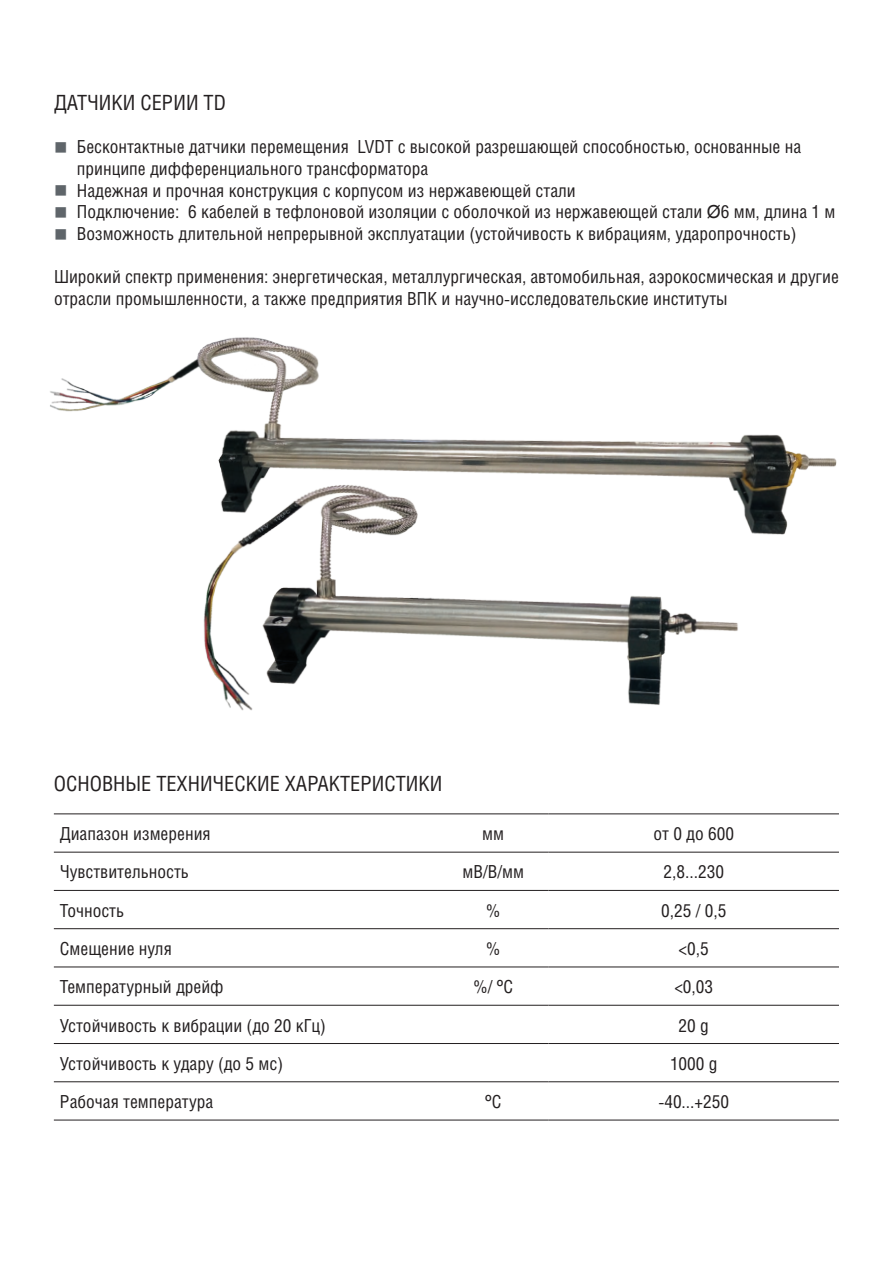
<style>
.page{position:relative;width:893px;height:1263px;background:#fff}
.page>*{position:absolute;margin:0;border:0;box-sizing:border-box;transform-origin:0 0}
.t1{font:21px "Helios Cond";color:#231f20}
.t2{font:18px/21.6px "Helios Cond";color:#231f20}
.t3{font:18px "Wingdings";color:#5f656a}
.t4{font:18px "Arial";color:#231f20}
.s1{font-family:"Arial"}
.s2{font-family:"Helios Cond"}
</style>
<div class="page">
<hr style="left:54px;top:813px;width:384px;height:1px;background:#231f20">
<hr style="left:438px;top:813px;width:111px;height:1px;background:#231f20">
<hr style="left:549px;top:813px;width:290px;height:1px;background:#231f20">
<hr style="left:54px;top:852px;width:384px;height:1px;background:#231f20">
<hr style="left:438px;top:852px;width:111px;height:1px;background:#231f20">
<hr style="left:549px;top:852px;width:290px;height:1px;background:#231f20">
<hr style="left:54px;top:928px;width:384px;height:1px;background:#231f20">
<hr style="left:438px;top:928px;width:111px;height:1px;background:#231f20">
<hr style="left:549px;top:928px;width:290px;height:1px;background:#231f20">
<hr style="left:54px;top:966px;width:384px;height:1px;background:#231f20">
<hr style="left:438px;top:966px;width:111px;height:1px;background:#231f20">
<hr style="left:549px;top:966px;width:290px;height:1px;background:#231f20">
<hr style="left:438px;top:1081px;width:111px;height:1px;background:#231f20">
<hr style="left:549px;top:1081px;width:290px;height:1px;background:#231f20">
<hr style="left:54px;top:890px;width:384px;height:1px;background:#231f20">
<hr style="left:438px;top:890px;width:111px;height:1px;background:#231f20">
<hr style="left:549px;top:890px;width:290px;height:1px;background:#231f20">
<hr style="left:54px;top:1005px;width:384px;height:1px;background:#231f20">
<hr style="left:438px;top:1005px;width:111px;height:1px;background:#231f20">
<hr style="left:549px;top:1005px;width:290px;height:1px;background:#231f20">
<hr style="left:54px;top:1043px;width:384px;height:1px;background:#231f20">
<hr style="left:438px;top:1043px;width:111px;height:1px;background:#231f20">
<hr style="left:549px;top:1043px;width:290px;height:1px;background:#231f20">
<hr style="left:54px;top:1081px;width:384px;height:1px;background:#231f20">
<hr style="left:54px;top:1120px;width:384px;height:1px;background:#231f20">
<hr style="left:438px;top:1120px;width:111px;height:1px;background:#231f20">
<hr style="left:549px;top:1120px;width:290px;height:1px;background:#231f20">
<img style="left:50px;top:337px;width:787px;height:374px">
<p class="t1" style="left:54px;top:90px;width:173px">ДАТЧИКИ СЕРИИ TD</p>
<p class="t2" style="left:77px;top:136px;width:726px">Бесконтактные датчики перемещения LVDT с высокой разрешающей способностью, основанные на принципе дифференциального трансформатора</p>
<p class="t2" style="left:77px;top:179px;width:500px">Надежная и прочная конструкция с корпусом из нержавеющей стали</p>
<p class="t2" style="left:77px;top:201px;width:760px">Подключение: 6 кабелей в тефлоновой изоляции с оболочкой из нержавеющей стали <span class="s1">Ø</span>6 мм, длина 1 м</p>
<p class="t2" style="left:77px;top:222px;width:721px">Возможность длительной непрерывной эксплуатации (устойчивость к вибрациям, ударопрочность)</p>
<p class="t2" style="left:54px;top:265px;width:786px">Широкий спектр применения: энергетическая, металлургическая, автомобильная, аэрокосмическая и другие отрасли промышленности, а также предприятия ВПК и научно-исследовательские институты</p>
<p class="t3" style="left:54px;top:138px;width:15px">■</p>
<p class="t3" style="left:54px;top:181px;width:15px">■</p>
<p class="t3" style="left:54px;top:203px;width:15px">■</p>
<p class="t3" style="left:54px;top:224px;width:15px">■</p>
<p class="t1" style="left:54px;top:770px;width:390px">ОСНОВНЫЕ ТЕХНИЧЕСКИЕ ХАРАКТЕРИСТИКИ</p>
<p class="t2" style="left:60px;top:823px;width:152px">Диапазон измерения</p>
<p class="t2" style="left:482px;top:823px;width:23px">мм</p>
<p class="t2" style="left:653px;top:823px;width:82px">от 0 до 600</p>
<p class="t2" style="left:60px;top:861px;width:131px">Чувствительность</p>
<p class="t2" style="left:462px;top:861px;width:63px">мВ/В/мм</p>
<p class="t2" style="left:663px;top:861px;width:62px">2,8...230</p>
<p class="t2" style="left:60px;top:899px;width:66px">Точность</p>
<p class="t2" style="left:486px;top:899px;width:16px">%</p>
<p class="t2" style="left:661px;top:899px;width:67px">0,25 / 0,5</p>
<p class="t2" style="left:60px;top:937px;width:113px">Смещение нуля</p>
<p class="t2" style="left:486px;top:937px;width:16px">%</p>
<p class="t2" style="left:679px;top:937px;width:32px">&lt;0,5</p>
<p class="t2" style="left:60px;top:976px;width:165px">Температурный дрейф</p>
<p class="t2" style="left:473px;top:976px;width:41px">%/ <span class="s1">º</span>С</p>
<p class="t2" style="left:674px;top:976px;width:40px">&lt;0,03</p>
<p class="t2" style="left:60px;top:1014px;width:267px">Устойчивость к вибрации (до 20 кГц)</p>
<p class="t2" style="left:679px;top:1014px;width:32px">20 g</p>
<p class="t2" style="left:60px;top:1052px;width:225px">Устойчивость к удару (до 5 мс)</p>
<p class="t2" style="left:670px;top:1052px;width:49px">1000 g</p>
<p class="t2" style="left:60px;top:1090px;width:155px">Рабочая температура</p>
<p class="t4" style="left:485px;top:1090px;width:18px">º<span class="s2">С</span></p>
<p class="t2" style="left:658px;top:1090px;width:72px">-40...+250</p>
</div>
